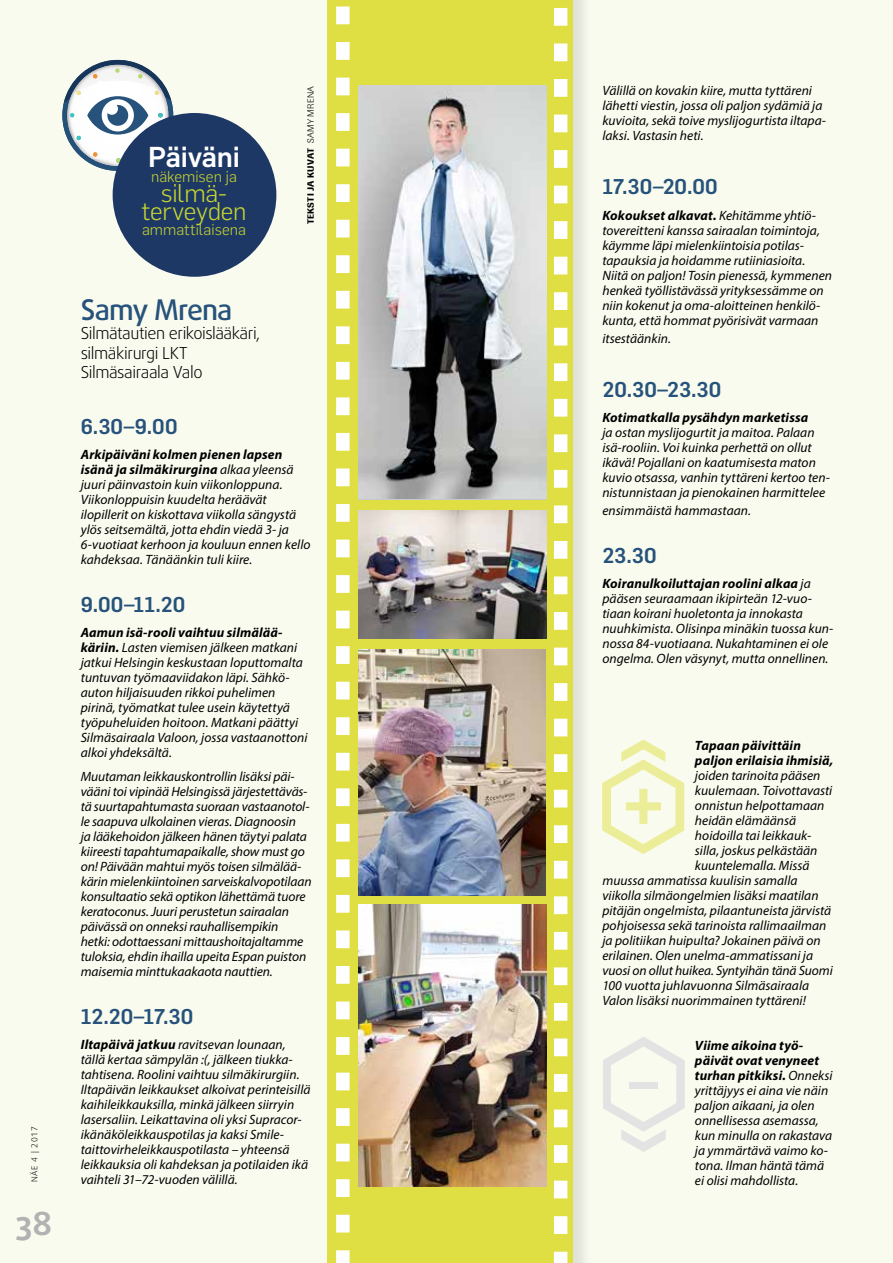
<style>
.page{position:relative;width:893px;height:1263px;background:#fafbef}
.page>*{position:absolute;margin:0;border:0;box-sizing:border-box;transform-origin:0 0}
.t1{font:700 33px "Daxline Pro";color:#b3b2b2}
.t2{font:500 28.5px "Daxline Pro";letter-spacing:-.035em;color:#26527b}
.t3{font:500 28.2px "Flama";letter-spacing:-.01em;color:#fff}
.t4{font:300 25.2px "Flama";letter-spacing:-.01em;color:#c7d530}
.t5{font:500 21px "Flama";letter-spacing:.005em;color:#26527b}
.t6{font:300 16.5px/19.5px "Daxline Pro";letter-spacing:-.03em;color:#000}
.t7{font:300 15.6px "Flama";color:#c7d530}
.t8{font:italic 13.5px/15px "Myriad Pro";color:#000}
.t9{font:italic 700 13.5px/15px "Myriad Pro";letter-spacing:.01em;color:#000}
.t10{font:500 9px "Imago";letter-spacing:.03em;color:#000}
.t11{font:300 8.25px "Daxline Pro";letter-spacing:.08em;color:#000}
.s1{font-weight:300}
.s2{font-weight:700}
</style>
<div class="page">
<div style="left:329px;top:0;width:262px;height:1263px;background:#000;opacity:.1"></div>
<div style="left:327px;top:0;width:246px;height:1263px;background:#dfdf44"></div>
<svg style="left:336px;top:6px;width:14px;height:1257px"></svg>
<svg style="left:554px;top:8px;width:13px;height:1255px"></svg>
<svg style="left:602px;top:739px;width:82px;height:115px"></svg>
<img style="left:89px;top:163px;width:19px;height:7px">
<img style="left:108px;top:166px;width:10px;height:5px">
<img style="left:62px;top:89px;width:7px;height:53px">
<img style="left:172px;top:104px;width:1px;height:12px">
<img style="left:69px;top:84px;width:3px;height:6px">
<img style="left:163px;top:83px;width:4px;height:7px">
<img style="left:67px;top:90px;width:3px;height:51px">
<img style="left:93px;top:163px;width:21px;height:3px">
<img style="left:72px;top:65px;width:91px;height:25px">
<svg style="left:75px;top:65px;width:23px;height:15px"></svg>
<svg style="left:113px;top:60px;width:11px;height:19px"></svg>
<svg style="left:134px;top:65px;width:26px;height:17px"></svg>
<svg style="left:70px;top:90px;width:102px;height:73px"></svg>
<div style="left:102px;top:99px;width:32px;height:32px;border:6px solid #fff;border-radius:50%"></div>
<div style="left:106px;top:103px;width:12px;height:12px;background:#fff;border-radius:50%"></div>
<div style="left:113px;top:113px;width:163px;height:164px;background:#1e3866;border-radius:50%"></div>
<img style="left:358px;top:650px;width:188px;height:245px">
<img style="left:358px;top:85px;width:188px;height:413px">
<img style="left:358px;top:905px;width:188px;height:281px">
<img style="left:358px;top:510px;width:188px;height:129px">
<svg style="left:603px;top:1037px;width:82px;height:115px"></svg>
<div style="left:629px;top:1082px;width:29px;height:7px;background:#e3e3e3"></div>
<p class="t11" style="left:29px;top:1182px;width:57px;rotate:-90deg">NÄE 4 | 2017</p>
<h1 class="t1" style="left:16px;top:1202px;width:38px">38</h1>
<h3 class="t3" style="left:148px;top:136px;width:93px">Päiväni</h3>
<p class="t7" style="left:151px;top:166px;width:87px">näkemisen ja</p>
<h3 class="t4" style="left:161px;top:176px;width:68px">silmä-</h3>
<h3 class="t4" style="left:141px;top:194px;width:107px">terveyden</h3>
<p class="t7" style="left:142px;top:219px;width:105px">ammattilaisena</p>
<h2 class="t2" style="left:81px;top:290px;width:153px">Samy Mrena</h2>
<p class="t6" style="left:81px;top:324px;width:181px">Silmätautien erikoislääkäri, silmäkirurgi LKT<br>Silmäsairaala Valo</p>
<p class="t10" style="left:305px;top:224px;width:140px;rotate:-90deg">TEKSTI JA KUVAT <span class="s1">SAMY MRENA</span></p>
<h3 class="t5" style="left:81px;top:411px;width:98px">6.30–9.00</h3>
<p class="t8" style="left:81px;top:447px;width:231px"><span class="s2">Arkipäiväni kolmen pienen lapsen isänä ja silmäkirurgina</span> alkaa yleensä juuri päinvastoin kuin viikonloppuna.<br>Viikonloppuisin kuudelta heräävät ilopillerit on kiskottava viikolla sängystä ylös seitsemältä, jotta ehdin viedä 3- ja 6-vuotiaat kerhoon ja kouluun ennen kello kahdeksaa. Tänäänkin tuli kiire.</p>
<h3 class="t5" style="left:81px;top:589px;width:106px">9.00–11.20</h3>
<p class="t8" style="left:81px;top:625px;width:228px"><span class="s2">Aamun isä-rooli vaihtuu silmälää&shy;käriin.</span> Lasten viemisen jälkeen matkani jatkui Helsingin keskustaan loputtomalta tuntuvan työmaaviidakon läpi. Sähkö&shy;auton hiljaisuuden rikkoi puhelimen pirinä, työmatkat tulee usein käytettyä työpuheluiden hoitoon. Matkani päättyi Silmäsairaala Valoon, jossa vastaanottoni alkoi yhdeksältä.</p>
<p class="t8" style="left:81px;top:769px;width:232px">Muutaman leikkauskontrollin lisäksi päi&shy;vääni toi vipinää Helsingissä järjestettäväs&shy;tä suurtapahtumasta suoraan vastaanotol&shy;le saapuva ulkolainen vieras. Diagnoosin<br>ja lääkehoidon jälkeen hänen täytyi palata kiireesti tapahtumapaikalle, show must go on! Päivään mahtui myös toisen silmälää&shy;kärin mielenkiintoinen sarveiskalvopotilaan konsultaatio sekä optikon lähettämä tuore keratoconus. Juuri perustetun sairaalan päivässä on onneksi rauhallisempikin<br>hetki: odottaessani mittaushoitajaltamme tuloksia, ehdin ihailla upeita Espan puiston maisemia minttukaakaota nauttien.</p>
<h3 class="t5" style="left:81px;top:1001px;width:114px">12.20–17.30</h3>
<p class="t8" style="left:81px;top:1037px;width:231px"><span class="s2">Iltapäivä jatkuu</span> ravitsevan lounaan, tällä kertaa sämpylän :(, jälkeen tiukka&shy;tahtisena. Roolini vaihtuu silmäkirurgiin.<br>Iltapäivän leikkaukset alkoivat perinteisillä kaihileikkauksilla, minkä jälkeen siirryin lasersaliin. Leikattavina oli yksi Supracor&shy;ikänäköleikkauspotilas ja kaksi Smile&shy;taittovirheleikkauspotilasta – yhteensä leikkauksia oli kahdeksan ja potilaiden ikä vaihteli 31–72-vuoden välillä.</p>
<p class="t8" style="left:602px;top:83px;width:225px">Välillä on kovakin kiire, mutta tyttäreni lähetti viestin, jossa oli paljon sydämiä ja kuvioita, sekä toive myslijogurtista iltapa&shy;laksi. Vastasin heti.</p>
<h3 class="t5" style="left:602px;top:172px;width:117px">17.30–20.00</h3>
<p class="t8" style="left:602px;top:207px;width:231px"><span class="s2">Kokoukset alkavat.</span> Kehitämme yhtiö&shy;tovereitteni kanssa sairaalan toimintoja, käymme läpi mielenkiintoisia potilas&shy;tapauksia ja hoidamme rutiiniasioita.<br>Niitä on paljon! Tosin pienessä, kymmenen henkeä työllistävässä yrityksessämme on niin kokenut ja oma-aloitteinen henkilö&shy;kunta, että hommat pyörisivät varmaan</p>
<p class="t8" style="left:602px;top:330px;width:70px">itsestäänkin.</p>
<h3 class="t5" style="left:602px;top:374px;width:121px">20.30–23.30</h3>
<p class="t9" style="left:602px;top:410px;width:207px">Kotimatkalla pysähdyn marketissa</p>
<p class="t8" style="left:602px;top:425px;width:229px">ja ostan myslijogurtit ja maitoa. Palaan isä-rooliin. Voi kuinka perhettä on ollut ikävä! Pojallani on kaatumisesta maton kuvio otsassa, vanhin tyttäreni kertoo ten&shy;nistunnistaan ja pienokainen harmittelee</p>
<p class="t8" style="left:602px;top:503px;width:150px">ensimmäistä hammastaan.</p>
<h3 class="t5" style="left:602px;top:540px;width:56px">23.30</h3>
<p class="t8" style="left:602px;top:576px;width:233px"><span class="s2">Koiranulkoiluttajan roolini alkaa</span> ja pääsen seuraamaan ikipirteän 12-vuo&shy;tiaan koirani huoletonta ja innokasta nuuhkimista. Olisinpa minäkin tuossa kun&shy;nossa 84-vuotiaana. Nukahtaminen ei ole ongelma. Olen väsynyt, mutta onnellinen.</p>
<p class="t9" style="left:695px;top:738px;width:140px">Tapaan päivittäin paljon erilaisia ihmisiä,</p>
<p class="t8" style="left:695px;top:768px;width:127px">joiden tarinoita pääsen</p>
<p class="t8" style="left:695px;top:783px;width:139px">kuulemaan. Toivottavasti</p>
<p class="t8" style="left:695px;top:798px;width:131px">onnistun helpottamaan</p>
<p class="t8" style="left:695px;top:813px;width:103px">heidän elämäänsä</p>
<p class="t8" style="left:695px;top:828px;width:118px">hoidoilla tai leikkauk-</p>
<p class="t8" style="left:695px;top:843px;width:124px">silla, joskus pelkästään</p>
<p class="t8" style="left:695px;top:858px;width:116px">kuuntelemalla. Missä</p>
<p class="t8" style="left:602px;top:873px;width:197px">muussa ammatissa kuulisin samalla</p>
<p class="t8" style="left:602px;top:888px;width:218px">viikolla silmäongelmien lisäksi maatilan</p>
<p class="t8" style="left:602px;top:903px;width:230px">pitäjän ongelmista, pilaantuneista järvistä</p>
<p class="t8" style="left:602px;top:918px;width:225px">pohjoisessa sekä tarinoista rallimaailman</p>
<p class="t8" style="left:602px;top:933px;width:220px">ja politiikan huipulta? Jokainen päivä on</p>
<p class="t8" style="left:602px;top:948px;width:212px">erilainen. Olen unelma-ammatissani ja</p>
<p class="t8" style="left:602px;top:963px;width:232px">vuosi on ollut huikea. Syntyihän tänä Suomi</p>
<p class="t8" style="left:602px;top:978px;width:208px">100 vuotta juhlavuonna Silmäsairaala</p>
<p class="t8" style="left:602px;top:993px;width:205px">Valon lisäksi nuorimmainen tyttäreni!</p>
<p class="t8" style="left:695px;top:1038px;width:139px"><span class="s2">Viime aikoina työ&shy;päivät ovat venyneet turhan pitkiksi.</span> Onneksi yrittäjyys ei aina vie näin paljon aikaani, ja olen onnellisessa asemassa, kun minulla on rakastava ja ymmärtävä vaimo ko&shy;tona. Ilman häntä tämä ei olisi mahdollista.</p>
</div>
